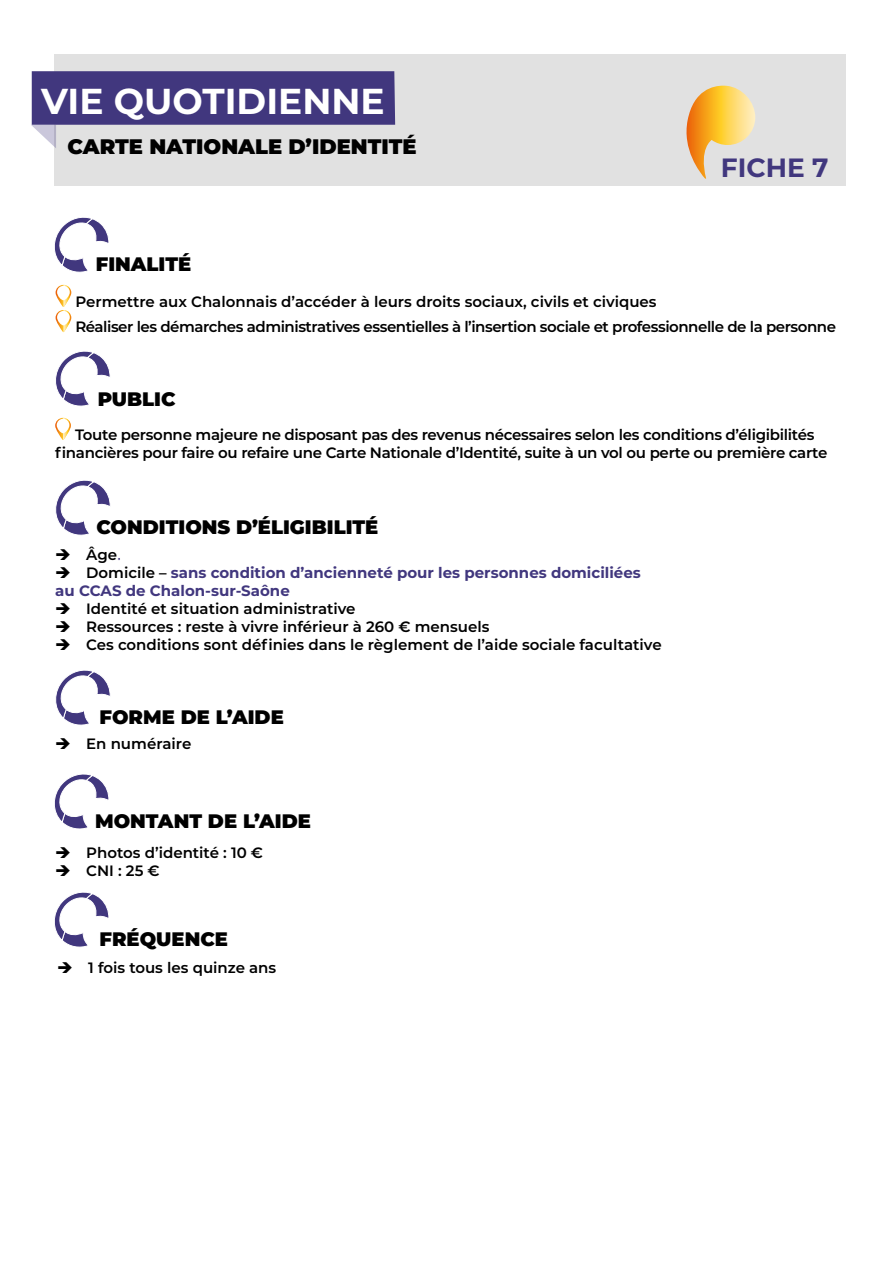
<style>
.page{position:relative;width:893px;height:1263px;background:#fff}
.page>*{position:absolute;margin:0;border:0;box-sizing:border-box;transform-origin:0 0}
.t1{font:700 36px "Montserrat";color:#fff}
.t2{font:700 26.4px "Montserrat";color:#41377e}
.t3{font:900 21px "Montserrat";color:#000}
.t4{font:900 19.5px "Montserrat";color:#000}
.t5{font:600 15px/25.2px "Montserrat";letter-spacing:-.015em;color:#000}
.t6{font:700 15px/18px "Montserrat";color:#41377e}
.s1{font-weight:700;color:#41377e}
.s2{color:#000}
.s3{font-weight:600;color:#000}
</style>
<div class="page">
<svg style="left:54px;top:217px;width:55px;height:56px"></svg>
<svg style="left:56px;top:285px;width:15px;height:47px"></svg>
<div style="left:57px;top:311px;width:13px;height:14px;background:#fff;border-radius:6px"></div>
<svg style="left:55px;top:418px;width:16px;height:22px"></svg>
<div style="left:57px;top:419px;width:12px;height:14px;background:#fff;border-radius:6px"></div>
<svg style="left:55px;top:351px;width:55px;height:55px"></svg>
<svg style="left:55px;top:670px;width:56px;height:55px"></svg>
<svg style="left:54px;top:774px;width:55px;height:55px"></svg>
<svg style="left:55px;top:480px;width:56px;height:56px"></svg>
<svg style="left:54px;top:892px;width:55px;height:55px"></svg>
<div style="left:54px;top:54px;width:791px;height:132px;background:#e1e1e1"></div>
<svg style="left:686px;top:86px;width:69px;height:93px"></svg>
<svg style="left:31px;top:71px;width:364px;height:77px"></svg>
<h1 class="t1" style="left:41px;top:75px;width:345px">VIE QUOTIDIENNE</h1>
<h3 class="t3" style="left:67px;top:130px;width:351px">CARTE NATIONALE D’IDENTITÉ</h3>
<h2 class="t2" style="left:721px;top:149px;width:109px">FICHE 7</h2>
<h3 class="t4" style="left:96px;top:249px;width:97px">FINALITÉ</h3>
<p class="t5" style="left:75px;top:288px;width:762px">Permettre aux Chalonnais d’accéder à leurs droits sociaux, civils et civiques<br>Réaliser les démarches administratives essentielles à l’insertion sociale et professionnelle de la personne</p>
<h3 class="t4" style="left:98px;top:385px;width:79px">PUBLIC</h3>
<p class="t5" style="left:55px;top:425px;width:774px;line-height:18px;text-align:center">Toute personne majeure ne disposant pas des revenus nécessaires selon les conditions d’éligibilités financières pour faire ou refaire une Carte Nationale d’Identité, suite à un vol ou perte ou première carte</p>
<h3 class="t4" style="left:96px;top:512px;width:283px">CONDITIONS D’ÉLIGIBILITÉ</h3>
<p class="t5" style="left:55px;top:542px;width:67px">➔ Âge<span class="s1">.</span></p>
<p class="t6" style="left:55px;top:563px;width:587px"><span class="s2">➔</span> <span class="s3">Domicile –</span> sans condition d’ancienneté pour les personnes domiciliées au CCAS de Chalon-sur-Saône</p>
<p class="t5" style="left:55px;top:596px;width:302px">➔ Identité et situation administrative</p>
<p class="t5" style="left:55px;top:614px;width:436px">➔ Ressources : reste à vivre inférieur à 260 € mensuels</p>
<p class="t5" style="left:55px;top:632px;width:608px">➔ Ces conditions sont définies dans le règlement de l’aide sociale facultative</p>
<h3 class="t4" style="left:100px;top:702px;width:186px">FORME DE L’AIDE</h3>
<p class="t5" style="left:55px;top:731px;width:138px">➔ En numéraire</p>
<h3 class="t4" style="left:95px;top:806px;width:217px">MONTANT DE L’AIDE</h3>
<p class="t5" style="left:55px;top:839px;width:209px">➔ Photos d’identité : 10 €</p>
<p class="t5" style="left:55px;top:857px;width:106px">➔ CNI : 25 €</p>
<h3 class="t4" style="left:100px;top:924px;width:130px">FRÉQUENCE</h3>
<p class="t5" style="left:57px;top:954px;width:221px">➔ 1 fois tous les quinze ans</p>
</div>
